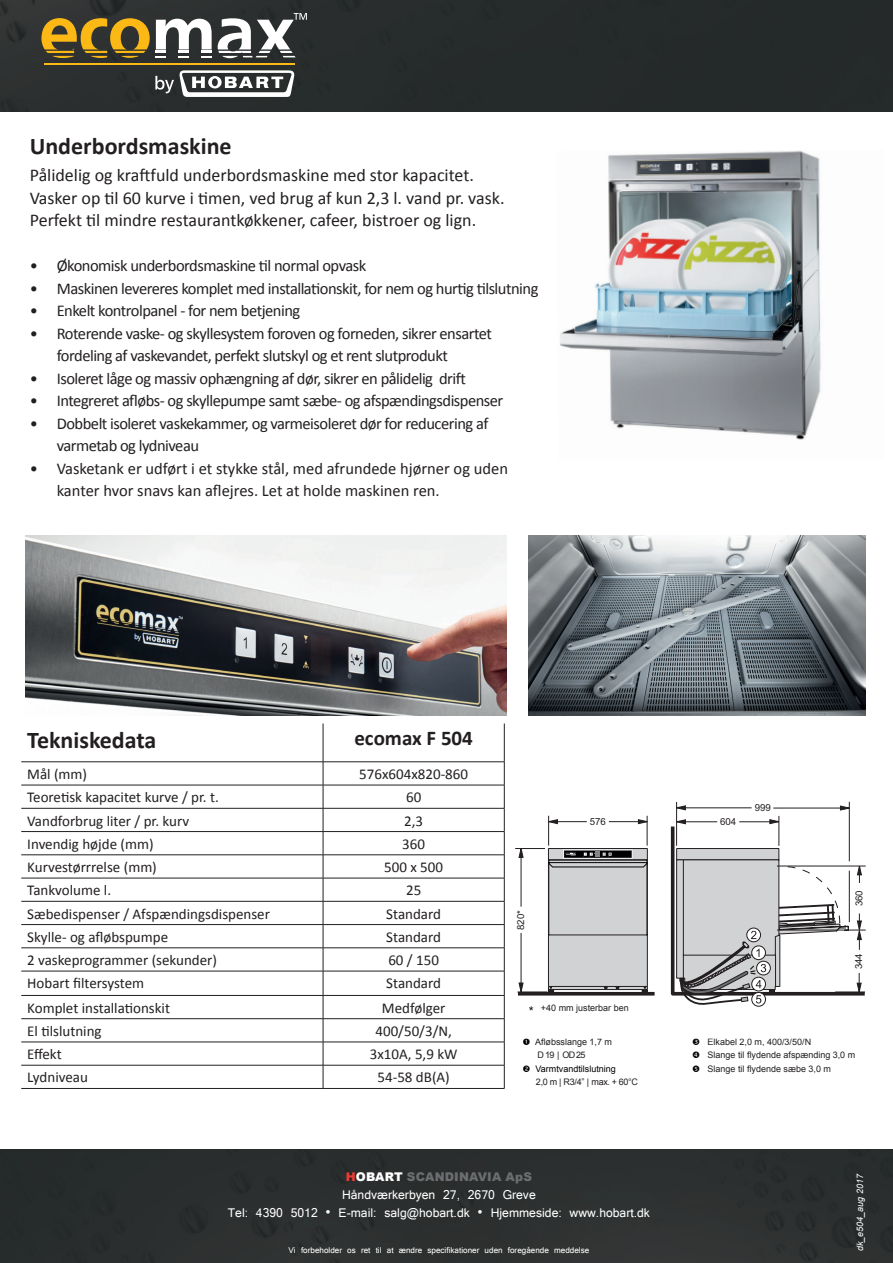
<style>
.page{position:relative;width:893px;height:1263px;background:#fff}
.page>*{position:absolute;margin:0;border:0;box-sizing:border-box;transform-origin:0 0}
.t1{font:700 24px "Calibri";color:#231f20}
.t2{font:700 21px "Calibri";color:#231f20}
.t3{font:18px/22.5px "Calibri";color:#231f20}
.t4{font:16.5px/22.5px "Calibri";letter-spacing:-.03em;color:#231f20}
.t5{font:16.5px/22.5px "Calibri";color:#231f20}
.t6{font:15px "Calibri";color:#231f20}
.t7{font:13.5px/18px "Latha";color:#fff;text-align:center}
.t8{font:900 12px "Arial";letter-spacing:.01em;color:#6c6d70}
.t9{font:9.75px "Arial";color:#231f20}
.t10{font:9px "Arial";color:#231f20}
.t11{font:9px "Latha";color:#fff}
.t12{font:9px "Arial";color:#000001}
.t13{font:italic 9px "Arial";color:#fff}
.s1{color:#ee3b32}
.s2{color:#fff}
</style>
<div class="page">
<div style="left:0;top:1149px;width:893px;height:114px;background:#2c2f2f"></div>
<hr style="left:323px;top:723px;width:1px;height:39px;background:#231f20">
<hr style="left:504px;top:723px;width:1px;height:39px;background:#231f20">
<hr style="left:21px;top:761px;width:302px;height:1px;background:#231f20">
<hr style="left:323px;top:761px;width:181px;height:1px;background:#231f20">
<hr style="left:21px;top:785px;width:302px;height:1px;background:#231f20">
<hr style="left:323px;top:785px;width:181px;height:1px;background:#231f20">
<hr style="left:21px;top:808px;width:302px;height:1px;background:#231f20">
<hr style="left:323px;top:808px;width:181px;height:1px;background:#231f20">
<hr style="left:21px;top:831px;width:302px;height:1px;background:#231f20">
<hr style="left:323px;top:831px;width:181px;height:1px;background:#231f20">
<hr style="left:21px;top:854px;width:302px;height:1px;background:#231f20">
<hr style="left:323px;top:854px;width:181px;height:1px;background:#231f20">
<hr style="left:21px;top:878px;width:302px;height:1px;background:#231f20">
<hr style="left:323px;top:878px;width:181px;height:1px;background:#231f20">
<hr style="left:21px;top:901px;width:302px;height:1px;background:#231f20">
<hr style="left:323px;top:901px;width:181px;height:1px;background:#231f20">
<hr style="left:21px;top:924px;width:302px;height:1px;background:#231f20">
<hr style="left:323px;top:924px;width:181px;height:1px;background:#231f20">
<hr style="left:21px;top:947px;width:302px;height:1px;background:#231f20">
<hr style="left:323px;top:947px;width:181px;height:1px;background:#231f20">
<hr style="left:21px;top:971px;width:302px;height:1px;background:#231f20">
<hr style="left:323px;top:971px;width:181px;height:1px;background:#231f20">
<hr style="left:21px;top:995px;width:302px;height:1px;background:#231f20">
<hr style="left:323px;top:995px;width:181px;height:1px;background:#231f20">
<hr style="left:21px;top:1018px;width:302px;height:1px;background:#231f20">
<hr style="left:323px;top:1018px;width:181px;height:1px;background:#231f20">
<hr style="left:21px;top:1042px;width:302px;height:1px;background:#231f20">
<hr style="left:323px;top:1042px;width:181px;height:1px;background:#231f20">
<hr style="left:21px;top:1065px;width:302px;height:1px;background:#231f20">
<hr style="left:323px;top:1065px;width:181px;height:1px;background:#231f20">
<svg style="left:323px;top:762px;width:1px;height:326px"></svg>
<svg style="left:504px;top:762px;width:1px;height:326px"></svg>
<hr style="left:21px;top:1088px;width:302px;height:1px;background:#231f20">
<hr style="left:323px;top:1088px;width:181px;height:1px;background:#231f20">
<hr style="left:549px;top:821px;width:38px;height:1px;background:#231f20">
<svg style="left:549px;top:819px;width:9px;height:5px"></svg>
<hr style="left:548px;top:816px;width:1px;height:30px;background:#231f20">
<hr style="left:609px;top:821px;width:38px;height:1px;background:#231f20">
<svg style="left:638px;top:819px;width:9px;height:5px"></svg>
<hr style="left:647px;top:816px;width:1px;height:30px;background:#231f20">
<hr style="left:517px;top:992px;width:30px;height:1px;background:#231f20">
<hr style="left:521px;top:933px;width:1px;height:59px;background:#231f20">
<svg style="left:519px;top:983px;width:4px;height:9px"></svg>
<hr style="left:521px;top:848px;width:1px;height:59px;background:#231f20">
<svg style="left:519px;top:849px;width:4px;height:9px"></svg>
<hr style="left:515px;top:848px;width:30px;height:1px;background:#231f20">
<hr style="left:779px;top:816px;width:1px;height:30px;background:#231f20">
<hr style="left:677px;top:807px;width:74px;height:1px;background:#231f20">
<svg style="left:677px;top:805px;width:9px;height:5px"></svg>
<hr style="left:676px;top:802px;width:1px;height:44px;background:#231f20">
<hr style="left:773px;top:808px;width:76px;height:1px;background:#231f20">
<svg style="left:840px;top:806px;width:9px;height:4px"></svg>
<hr style="left:849px;top:802px;width:1px;height:59px;background:#231f20">
<svg style="left:529px;top:1006px;width:4px;height:4px"></svg>
<hr style="left:518px;top:992px;width:137px;height:3px;background:#231f20">
<svg style="left:670px;top:819px;width:196px;height:187px"></svg>
<svg style="left:547px;top:848px;width:101px;height:148px;background:#babbbc"></svg>
<img style="left:26px;top:535px;width:480px;height:180px">
<div style="left:0;top:0;width:893px;height:112px;background:#262a2b"></div>
<svg style="left:41px;top:18px;width:109px;height:40px;background:#8f7023"></svg>
<svg style="left:156px;top:19px;width:56px;height:38px"></svg>
<hr style="left:44px;top:63px;width:251px;height:1px;background:#fcb814">
<svg style="left:155px;top:70px;width:140px;height:27px"></svg>
<svg style="left:218px;top:13px;width:89px;height:45px"></svg>
<img style="left:560px;top:150px;width:261px;height:290px">
<img style="left:529px;top:535px;width:336px;height:180px">
<h1 class="t1" style="left:30px;top:131px;width:203px">Underbordsmaskine</h1>
<p class="t3" style="left:30px;top:164px;width:476px">Pålidelig og kraftfuld underbordsmaskine med stor kapacitet.<br>Vasker op til 60 kurve i timen, ved brug af kun 2,3 l. vand pr. vask.<br>Perfekt til mindre restaurantkøkkener, cafeer, bistroer og lign.</p>
<p class="t4" style="left:30px;top:254px;width:338px">• Økonomisk underbordsmaskine til normal opvask</p>
<p class="t4" style="left:30px;top:277px;width:510px">• Maskinen levereres komplet med installationskit, for nem og hurtig tilslutning</p>
<p class="t4" style="left:30px;top:299px;width:272px">• Enkelt kontrolpanel - for nem betjening</p>
<p class="t4" style="left:57px;top:322px;width:437px;text-indent:-27px">• Roterende vaske- og skyllesystem foroven og forneden, sikrer ensartet fordeling af vaskevandet, perfekt slutskyl og et rent slutprodukt</p>
<p class="t4" style="left:30px;top:367px;width:438px">• Isoleret låge og massiv ophængning af dør, sikrer en pålidelig drift</p>
<p class="t4" style="left:30px;top:389px;width:475px">• Integreret afløbs- og skyllepumpe samt sæbe- og afspændingsdispenser</p>
<p class="t4" style="left:57px;top:412px;width:433px;text-indent:-27px">• Dobbelt isoleret vaskekammer, og varmeisoleret dør for reducering af varmetab og lydniveau</p>
<p class="t5" style="left:57px;top:457px;width:453px;text-indent:-27px">• Vasketank er udført i et stykke stål, med afrundede hjørner og uden kanter hvor snavs kan aflejres. Let at holde maskinen ren.</p>
<h1 class="t1" style="left:27px;top:724px;width:131px">Tekniskedata</h1>
<p class="t2" style="left:354px;top:725px;width:120px">ecomax F 504</p>
<p class="t6" style="left:27px;top:764px;width:61px">Mål (mm)</p>
<p class="t6" style="left:359px;top:764px;width:110px">576x604x820-860</p>
<p class="t6" style="left:27px;top:788px;width:193px">Teoretisk kapacitet kurve / pr. t.</p>
<p class="t6" style="left:406px;top:788px;width:17px">60</p>
<p class="t6" style="left:27px;top:811px;width:163px">Vandforbrug liter / pr. kurv</p>
<p class="t6" style="left:404px;top:811px;width:20px">2,3</p>
<p class="t6" style="left:27px;top:834px;width:128px">Invendig højde (mm)</p>
<p class="t6" style="left:402px;top:834px;width:24px">360</p>
<p class="t6" style="left:27px;top:857px;width:131px">Kurvestørrrelse (mm)</p>
<p class="t6" style="left:384px;top:857px;width:60px">500 x 500</p>
<p class="t6" style="left:27px;top:881px;width:85px">Tankvolume l.</p>
<p class="t6" style="left:406px;top:881px;width:17px">25</p>
<p class="t6" style="left:27px;top:904px;width:244px">Sæbedispenser / Afspændingsdispenser</p>
<p class="t6" style="left:386px;top:904px;width:56px">Standard</p>
<p class="t6" style="left:27px;top:927px;width:142px">Skylle- og afløbspumpe</p>
<p class="t6" style="left:386px;top:927px;width:56px">Standard</p>
<p class="t6" style="left:27px;top:950px;width:191px">2 vaskeprogrammer (sekunder)</p>
<p class="t6" style="left:388px;top:950px;width:52px">60 / 150</p>
<p class="t6" style="left:27px;top:974px;width:118px">Hobart filtersystem</p>
<p class="t6" style="left:386px;top:974px;width:56px">Standard</p>
<p class="t6" style="left:27px;top:998px;width:144px">Komplet installationskit</p>
<p class="t6" style="left:382px;top:998px;width:65px">Medfølger</p>
<p class="t6" style="left:27px;top:1021px;width:76px">El tilslutning</p>
<p class="t6" style="left:375px;top:1021px;width:78px">400/50/3/N,</p>
<p class="t6" style="left:27px;top:1045px;width:36px">Effekt</p>
<p class="t6" style="left:370px;top:1045px;width:89px">3x10A, 5,9 kW</p>
<p class="t6" style="left:27px;top:1068px;width:62px">Lydniveau</p>
<p class="t6" style="left:378px;top:1068px;width:74px">54-58 dB(A)</p>
<p class="t9" style="left:590px;top:814px;width:18px">576</p>
<p class="t9" style="left:720px;top:815px;width:18px">604</p>
<p class="t9" style="left:755px;top:801px;width:18px">999</p>
<p class="t9" style="left:514px;top:930px;width:21px;rotate:-90deg">820*</p>
<p class="t9" style="left:852px;top:906px;width:18px;rotate:-90deg">360</p>
<p class="t9" style="left:852px;top:969px;width:18px;rotate:-90deg">344</p>
<p class="t10" style="left:541px;top:1002px;width:89px">+40 mm justerbar ben</p>
<p class="t9" style="left:536px;top:1003px;width:106px">+ 40 mm Fußverstellung</p>
<p class="t10" style="left:535px;top:1036px;width:79px">Afløbsslange 1,7 m</p>
<p class="t10" style="left:708px;top:1036px;width:105px">Elkabel 2,0 m, 400/3/50/N</p>
<p class="t10" style="left:538px;top:1049px;width:50px">D 19 | OD 25</p>
<p class="t10" style="left:708px;top:1049px;width:149px">Slange til flydende afspænding 3,0 m</p>
<p class="t12" style="left:536px;top:1063px;width:82px">Varmtvandtilslutning</p>
<p class="t10" style="left:708px;top:1063px;width:125px">Slange til flydende sæbe 3,0 m</p>
<p class="t10" style="left:536px;top:1076px;width:103px">2,0 m | R3/4” | max. + 60°C</p>
<p class="t8" style="left:346px;top:1168px;width:188px"><span class="s1">H</span><span class="s2">OBART</span> SCANDINAVIA ApS</p>
<p class="t7" style="left:228px;top:1185px;width:424px">Håndværkerbyen 27, 2670 Greve<br>Tel: 4390 5012 • E-mail: salg@hobart.dk • Hjemmeside: www.hobart.dk</p>
<p class="t11" style="left:289px;top:1243px;width:302px">Vi forbeholder os ret til at ændre specifikationer uden foregående meddelse</p>
<p class="t13" style="left:854px;top:1251px;width:79px;rotate:-90deg">dk_e504_aug 2017</p>
</div>
